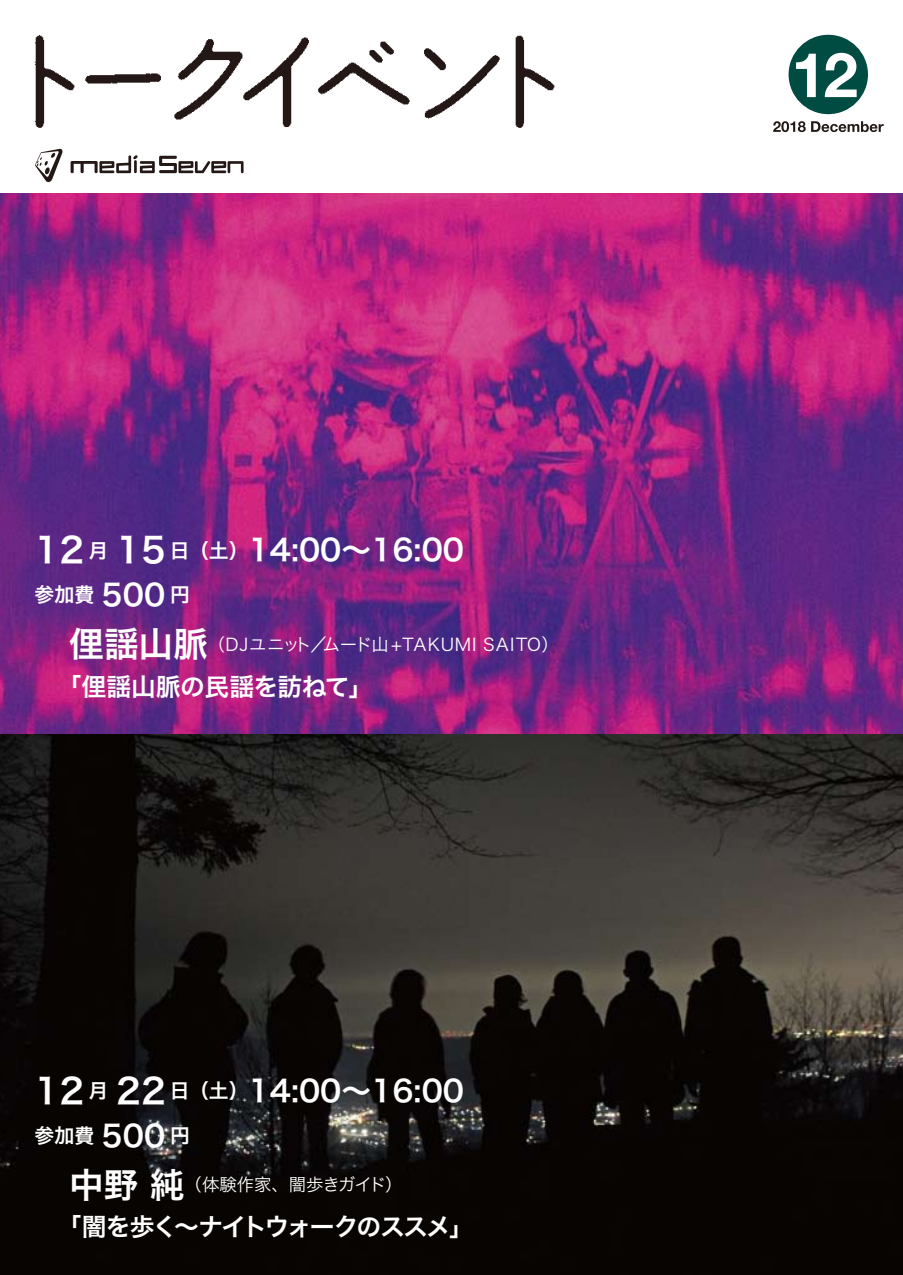
<style>
.page{position:relative;width:903px;height:1275px;background:#fff}
.page>*{position:absolute;margin:0;border:0;box-sizing:border-box;transform-origin:0 0}
.t1{font:29.75px "Hira Kaku Pro W6";color:#fff}
.t2{font:24.85px "Hira Kaku Pro W6";letter-spacing:-.065em;color:#fff}
.t3{font:24.85px "Hira Kaku Pro W6";letter-spacing:-.01em;color:#fff}
.t4{font:19.78px "Hira Kaku Pro W6";color:#fff}
.t5{font:17.32px "Hira Kaku Pro W3";letter-spacing:.04em;color:#fff}
.t6{font:17.32px "Hira Kaku Pro W3";letter-spacing:-.025em;color:#fff}
.s1{font-size:34.65px}
.s2{font-size:19.78px}
.s3{font-size:29.75px}
.s4{font-family:"Hira Kaku Pro W6";font-size:34.65px}
</style>
<div class="page">
<img style="left:34px;top:35px;width:521px;height:93px">
<svg style="left:71px;top:155px;width:173px;height:18px"></svg>
<svg style="left:35px;top:148px;width:28px;height:35px"></svg>
<img style="left:0;top:193px;width:903px;height:1082px">
<div style="left:788px;top:35px;width:80px;height:79px;background:#004b42;border-radius:50%"></div>
<svg style="left:796px;top:54px;width:20px;height:43px"></svg>
<svg style="left:825px;top:53px;width:32px;height:44px"></svg>
<svg style="left:773px;top:121px;width:110px;height:11px"></svg>
<p class="t1" style="left:35px;top:523px;width:431px"><span class="s1">12</span> <span class="s2">月</span> <span class="s1">15</span> <span class="s2">日（土）</span>14:00～16:00</p>
<p class="t4" style="left:35px;top:577px;width:157px">参加費 <span class="s3">500</span> 円</p>
<p class="t5" style="left:69px;top:629px;width:491px"><span class="s4">俚謡山脈</span>（DJユニット／ムード山+TAKUMI SAITO）</p>
<p class="t3" style="left:57px;top:664px;width:318px">「俚謡山脈の民謡を訪ねて」</p>
<p class="t1" style="left:35px;top:1064px;width:431px"><span class="s1">12</span> <span class="s2">月</span> <span class="s1">22</span> <span class="s2">日（土）</span>14:00～16:00</p>
<p class="t4" style="left:35px;top:1117px;width:157px">参加費 <span class="s3">500</span> 円</p>
<p class="t6" style="left:69px;top:1169px;width:335px"><span class="s4">中野 純</span>（体験作家、闇歩きガイド）</p>
<p class="t2" style="left:57px;top:1204px;width:419px">「闇を歩く～ナイトウォークのススメ」</p>
</div>
